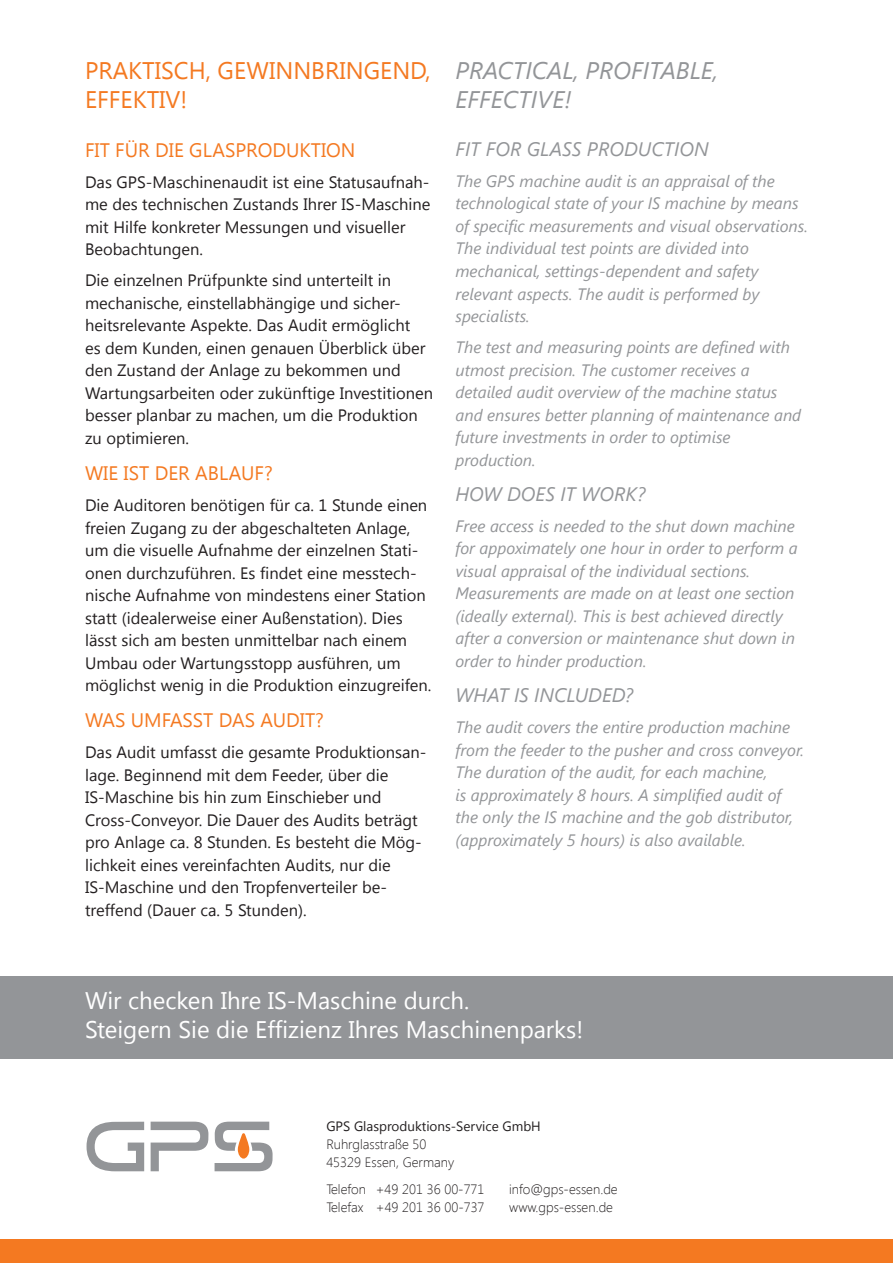
<style>
.page{position:relative;width:893px;height:1263px;background:#fff}
.page>*{position:absolute;margin:0;border:0;box-sizing:border-box;transform-origin:0 0}
.t1{font:24px/28.8px "Segoe UI";color:#fff}
.t2{font:24px/28.8px "Segoe UI";color:#f47921}
.t3{font:italic 24px/28.8px "Segoe UI";color:#939598}
.t4{font:19.5px "Segoe UI";color:#f47921}
.t5{font:italic 19.5px "Segoe UI";color:#939598}
.t6{font:16.5px/22.5px "Segoe UI";color:#231f20}
.t7{font:italic 16.5px/22.5px "Segoe UI";color:#939598}
.t8{font:300 13.5px/18px "Segoe UI";color:#231f20}
.t9{font:13.5px "Segoe UI";color:#231f20}
</style>
<div class="page">
<div style="left:0;top:976px;width:893px;height:83px;background:#939598"></div>
<div style="left:0;top:1240px;width:893px;height:23px;background:#f47921"></div>
<svg style="left:151px;top:1122px;width:57px;height:49px"></svg>
<svg style="left:87px;top:1122px;width:57px;height:49px"></svg>
<svg style="left:215px;top:1122px;width:58px;height:49px"></svg>
<h1 class="t2" style="left:85px;top:55px;width:347px">PRAKTISCH, GEWINNBRINGEND,<br>EFFEKTIV!</h1>
<p class="t4" style="left:85px;top:136px;width:272px">FIT FÜR DIE GLASPRODUKTION</p>
<p class="t6" style="left:85px;top:170px;width:347px">Das GPS-Maschinenaudit ist eine Statusaufnah&shy;me des technischen Zustands Ihrer IS-Maschine mit Hilfe konkreter Messungen und visueller Beobachtungen.</p>
<p class="t6" style="left:85px;top:269px;width:349px">Die einzelnen Prüfpunkte sind unterteilt in mechanische, einstellabhängige und sicher&shy;heitsrelevante Aspekte. Das Audit ermöglicht<br>es dem Kunden, einen genauen Überblick über den Zustand der Anlage zu bekommen und Wartungsarbeiten oder zukünftige Investitionen besser planbar zu machen, um die Produktion zu optimieren.</p>
<p class="t4" style="left:85px;top:460px;width:189px">WIE IST DER ABLAUF?</p>
<p class="t6" style="left:85px;top:493px;width:348px">Die Auditoren benötigen für ca. 1 Stunde einen freien Zugang zu der abgeschalteten Anlage, um die visuelle Aufnahme der einzelnen Stati&shy;onen durchzuführen. Es findet eine messtech&shy;nische Aufnahme von mindestens einer Station statt (idealerweise einer Außenstation). Dies lässt sich am besten unmittelbar nach einem Umbau oder Wartungsstopp ausführen, um möglichst wenig in die Produktion einzugreifen.</p>
<p class="t4" style="left:85px;top:707px;width:240px">WAS UMFASST DAS AUDIT?</p>
<p class="t6" style="left:85px;top:740px;width:343px">Das Audit umfasst die gesamte Produktionsan&shy;lage. Beginnend mit dem Feeder, über die IS-Maschine bis hin zum Einschieber und Cross-Conveyor. Die Dauer des Audits beträgt pro Anlage ca. 8 Stunden. Es besteht die Mög&shy;lichkeit eines vereinfachten Audits, nur die IS-Maschine und den Tropfenverteiler be&shy;treffend (Dauer ca. 5 Stunden).</p>
<h1 class="t3" style="left:455px;top:55px;width:264px">PRACTICAL, PROFITABLE,<br>EFFECTIVE!</h1>
<p class="t5" style="left:455px;top:135px;width:255px">FIT FOR GLASS PRODUCTION</p>
<p class="t7" style="left:455px;top:169px;width:354px">The GPS machine audit is an appraisal of the technological state of your IS machine by means of specific measurements and visual observations.<br>The individual test points are divided into mechanical, settings-dependent and safety relevant aspects. The audit is performed by specialists.</p>
<p class="t7" style="left:455px;top:335px;width:347px">The test and measuring points are defined with utmost precision. The customer receives a detailed audit overview of the machine status and ensures better planning of maintenance and future investments in order to optimise production.</p>
<p class="t5" style="left:455px;top:480px;width:191px">HOW DOES IT WORK?</p>
<p class="t7" style="left:455px;top:514px;width:344px">Free access is needed to the shut down machine for appoximately one hour in order to perform a visual appraisal of the individual sections.<br>Measurements are made on at least one section (ideally external). This is best achieved directly after a conversion or maintenance shut down in order to hinder production.</p>
<p class="t5" style="left:455px;top:681px;width:179px">WHAT IS INCLUDED?</p>
<p class="t7" style="left:455px;top:715px;width:350px">The audit covers the entire production machine from the feeder to the pusher and cross conveyor.<br>The duration of the audit, for each machine,<br>is approximately 8 hours. A simplified audit of the only the IS machine and the gob distributor, (approximately 5 hours) is also available.</p>
<h1 class="t1" style="left:85px;top:985px;width:500px">Wir checken Ihre IS-Maschine durch.<br>Steigern Sie die Effizienz Ihres Maschinenparks!</h1>
<p class="t9" style="left:326px;top:1117px;width:216px">GPS Glasproduktions-Service GmbH</p>
<p class="t8" style="left:326px;top:1135px;width:129px">Ruhrglasstraße 50<br>45329 Essen, Germany</p>
<p class="t8" style="left:326px;top:1180px;width:160px">Telefon +49 201 36 00-771</p>
<p class="t8" style="left:509px;top:1180px;width:110px">info@gps-essen.de</p>
<p class="t8" style="left:326px;top:1198px;width:160px">Telefax +49 201 36 00-737</p>
<p class="t8" style="left:509px;top:1198px;width:105px">www.gps-essen.de</p>
</div>
